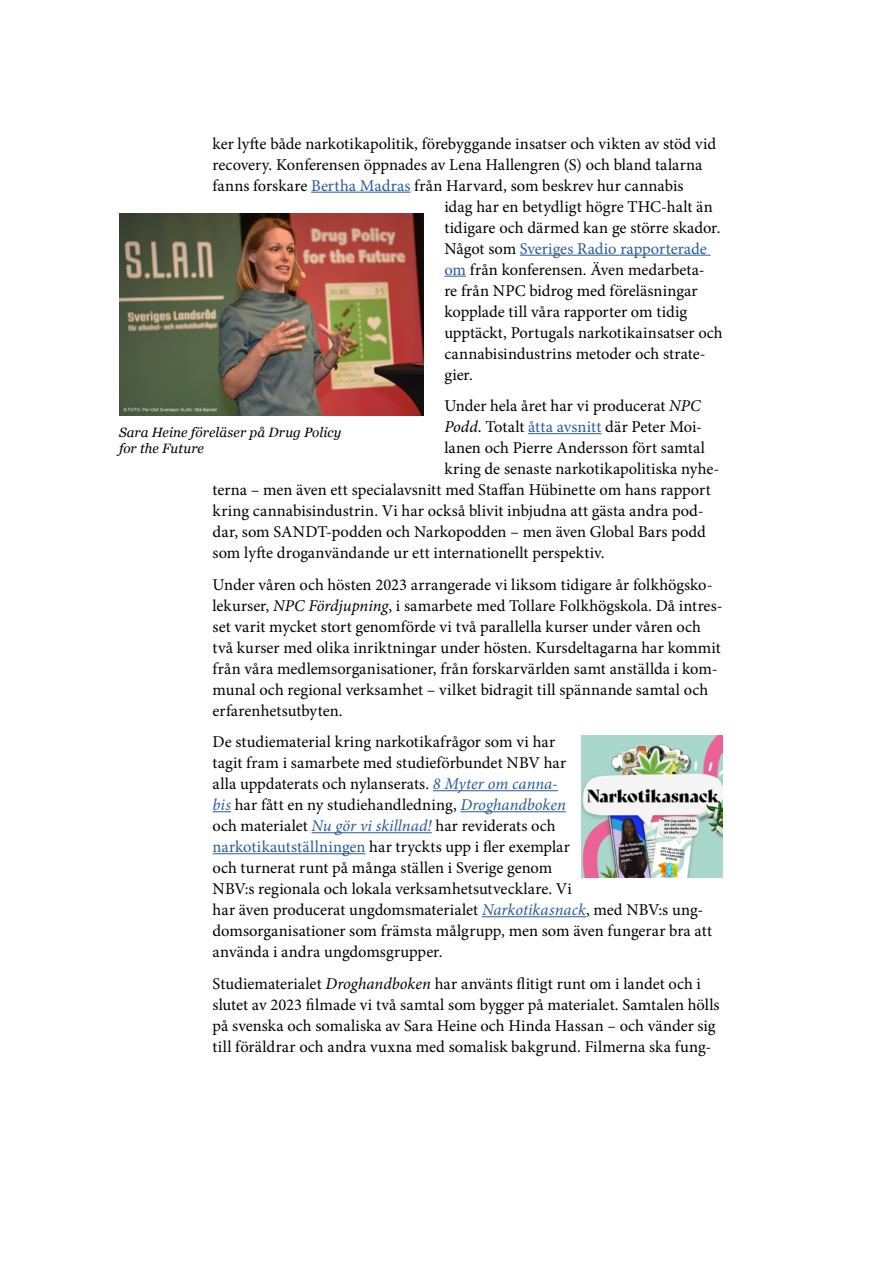
<style>
.page{position:relative;width:893px;height:1263px;background:#fff}
.page>*{position:absolute;margin:0;border:0;box-sizing:border-box;transform-origin:0 0}
.t1{font:16.5px/21px "Minion Pro";color:#000}
.t2{font:16.5px "Minion Pro";color:#275b9b}
.t3{font:italic 13.5px/16.5px "Georgia";letter-spacing:.005em;color:#000}
.s1{color:#275b9b}
.s2{color:#000}
.s3{font-style:italic}
.s4{font-style:italic;color:#275b9b}
</style>
<div class="page">
<hr style="left:311px;top:192px;width:99px;height:1px;background:#275b9b">
<hr style="left:520px;top:255px;width:191px;height:1px;background:#275b9b">
<svg style="left:444px;top:276px;width:22px;height:1px"></svg>
<hr style="left:528px;top:433px;width:73px;height:1px;background:#275b9b">
<hr style="left:433px;top:790px;width:125px;height:1px;background:#275b9b">
<svg style="left:213px;top:811px;width:18px;height:1px"></svg>
<hr style="left:460px;top:811px;width:106px;height:1px;background:#275b9b">
<hr style="left:312px;top:832px;width:120px;height:1px;background:#275b9b">
<hr style="left:213px;top:853px;width:153px;height:1px;background:#275b9b">
<hr style="left:482px;top:916px;width:104px;height:1px;background:#275b9b">
<img style="left:119px;top:214px;width:304px;height:202px">
<img style="left:581px;top:736px;width:142px;height:141px">
<p class="t1" style="left:213px;top:133px;width:505px">ker lyfte både narkotikapolitik, förebyggande insatser och vikten av stöd vid</p>
<p class="t1" style="left:213px;top:154px;width:491px">recovery. Konferensen öppnades av Lena Hallengren (S) och bland talarna</p>
<p class="t1" style="left:213px;top:175px;width:472px">fanns forskare <span class="s1">Bertha Madras</span> från Harvard, som beskrev hur cannabis</p>
<p class="t1" style="left:444px;top:196px;width:270px">idag har en betydligt högre THC-halt än</p>
<p class="t1" style="left:444px;top:217px;width:278px">tidigare och därmed kan ge större skador.</p>
<p class="t2" style="left:444px;top:237px;width:264px"><span class="s2">Något som</span> Sveriges Radio rapporterade</p>
<p class="t1" style="left:444px;top:259px;width:262px"><span class="s1">om</span> från konferensen. Även medarbeta-</p>
<p class="t1" style="left:444px;top:280px;width:255px">re från NPC bidrog med föreläsningar</p>
<p class="t1" style="left:444px;top:301px;width:244px">kopplade till våra rapporter om tidig</p>
<p class="t1" style="left:444px;top:322px;width:280px">upptäckt, Portugals narkotikainsatser och</p>
<p class="t1" style="left:444px;top:343px;width:263px">cannabisindustrins metoder och strate-</p>
<p class="t1" style="left:444px;top:364px;width:30px">gier.</p>
<p class="t1" style="left:444px;top:395px;width:258px">Under hela året har vi producerat <span class="s3">NPC</span></p>
<p class="t1" style="left:444px;top:416px;width:259px"><span class="s3">Podd</span>. Totalt <span class="s1">åtta avsnitt</span> där Peter Moi-</p>
<p class="t1" style="left:444px;top:437px;width:262px">lanen och Pierre Andersson fört samtal</p>
<p class="t1" style="left:444px;top:458px;width:276px">kring de senaste narkotikapolitiska nyhe-</p>
<p class="t1" style="left:213px;top:479px;width:500px">terna – men även ett specialavsnitt med Staffan Hübinette om hans rapport</p>
<p class="t1" style="left:213px;top:500px;width:492px">kring cannabisindustrin. Vi har också blivit inbjudna att gästa andra pod-</p>
<p class="t1" style="left:213px;top:521px;width:495px">dar, som SANDT-podden och Narkopodden – men även Global Bars podd</p>
<p class="t1" style="left:213px;top:542px;width:393px">som lyfte droganvändande ur ett internationellt perspektiv.</p>
<p class="t1" style="left:213px;top:574px;width:512px">Under våren och hösten 2023 arrangerade vi liksom tidigare år folkhögsko&shy;lekurser, <span class="s3">NPC Fördjupning</span>, i samarbete med Tollare Folkhögskola. Då intres&shy;set varit mycket stort genomförde vi två parallella kurser under våren och två kurser med olika inriktningar under hösten. Kursdeltagarna har kommit från våra medlemsorganisationer, från forskarvärlden samt anställda i kom&shy;munal och regional verksamhet – vilket bidragit till spännande samtal och erfarenhetsutbyten.</p>
<p class="t1" style="left:213px;top:731px;width:501px">De studiematerial kring narkotikafrågor som vi har<br>tagit fram i samarbete med studieförbundet NBV har<br>alla uppdaterats och nylanserats. <span class="s4">8 Myter om canna-<br>bis</span> har fått en ny studiehandledning, <span class="s4">Droghandboken<br></span>och materialet <span class="s4">Nu gör vi skillnad!</span> har reviderats och <span class="s1">narkotikautställningen</span> har tryckts upp i fler exemplar<br>och turnerat runt på många ställen i Sverige genom<br>NBV:s regionala och lokala verksamhetsutvecklare. Vi<br>har även producerat ungdomsmaterialet <span class="s4">Narkotikasnack</span>, med NBV:s ung&shy;domsorganisationer som främsta målgrupp, men som även fungerar bra att använda i andra ungdomsgrupper.</p>
<p class="t1" style="left:213px;top:973px;width:509px">Studiematerialet <span class="s3">Droghandboken</span> har använts flitigt runt om i landet och i slutet av 2023 filmade vi två samtal som bygger på materialet. Samtalen hölls på svenska och somaliska av Sara Heine och Hinda Hassan – och vänder sig till föräldrar och andra vuxna med somalisk bakgrund. Filmerna ska fung-</p>
<p class="t3" style="left:119px;top:423px;width:224px">Sara Heine föreläser på Drug Policy for the Future</p>
</div>
